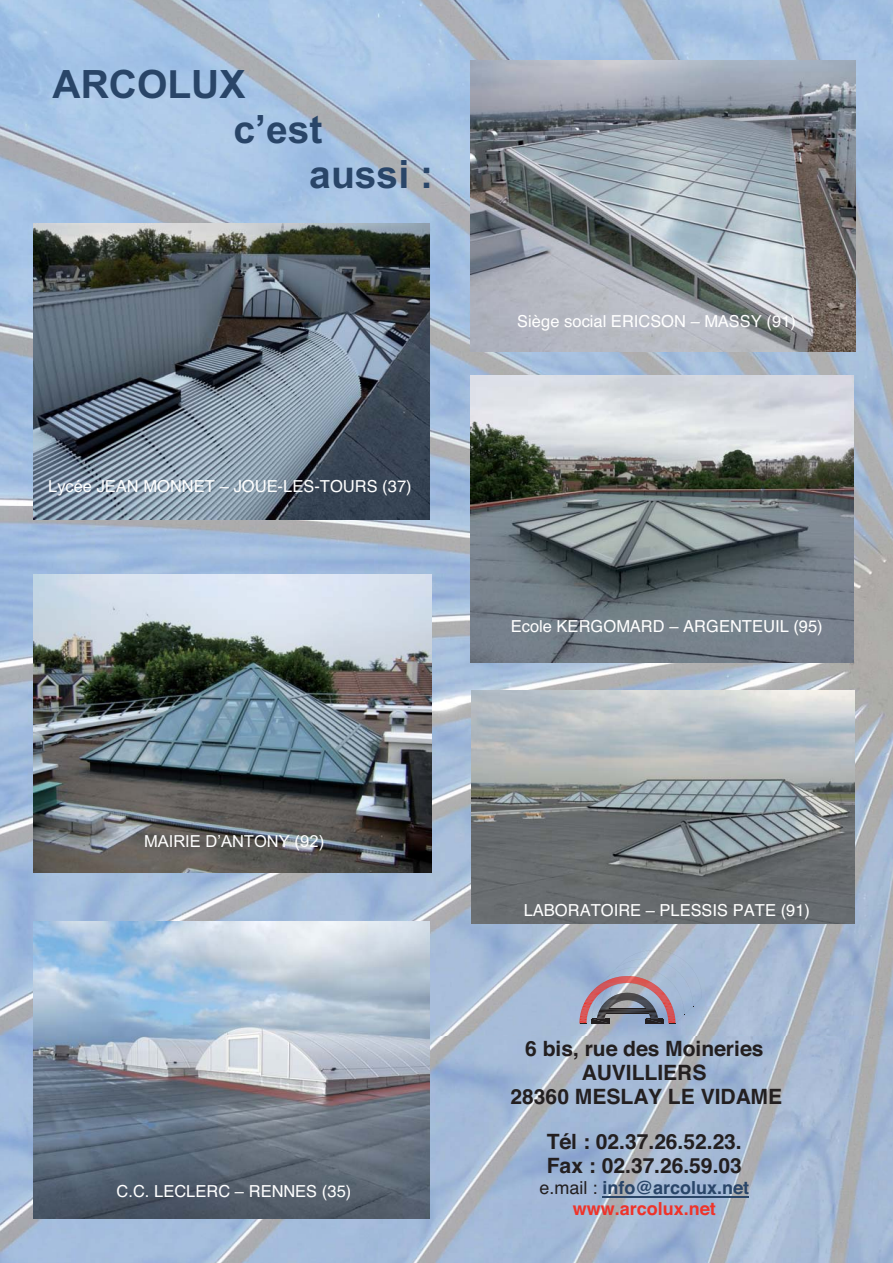
<style>
.page{position:relative;width:893px;height:1263px;background:#fff}
.page>*{position:absolute;margin:0;border:0;box-sizing:border-box;transform-origin:0 0}
.t1{font:700 39px "Arial";color:#294568}
.t2{font:700 21px/24.2px "Helvetica";color:#231f20;text-align:center}
.t3{font:700 18px/20.7px "Helvetica";color:#294568;text-align:center}
.t4{font:16.5px "Helvetica";color:#fff}
.t5{font:16.5px "Arial";color:#fff}
.s1{font-family:"Arial"}
.s2{font-weight:400;color:#231f20}
.s3{color:#ee332a}
</style>
<div class="page">
<img style="left:0;top:0;width:378px;height:1263px">
<img style="left:378px;top:0;width:515px;height:1263px">
<img style="left:470px;top:375px;width:383px;height:287px">
<img style="left:470px;top:60px;width:385px;height:291px">
<img style="left:34px;top:223px;width:395px;height:297px">
<img style="left:34px;top:575px;width:397px;height:298px">
<img style="left:34px;top:922px;width:395px;height:296px">
<svg style="left:579px;top:937px;width:123px;height:87px;background:#9fa2b7"></svg>
<hr style="left:603px;top:1196px;width:146px;height:2px;background:#294568">
<img style="left:472px;top:690px;width:382px;height:233px">
<h1 class="t1" style="left:52px;top:61px;width:195px">ARCOLUX</h1>
<h1 class="t1" style="left:233px;top:106px;width:91px">c’est</h1>
<h1 class="t1" style="left:309px;top:151px;width:125px">aussi :</h1>
<p class="t4" style="left:48px;top:480px;width:365px">Lycée JEAN MONNET <span class="s1">–</span> JOUE-LES-TOURS (37)</p>
<p class="t5" style="left:144px;top:835px;width:181px">MAIRIE D’ANTONY (92)</p>
<p class="t4" style="left:116px;top:1185px;width:236px">C.C. LECLERC <span class="s1">–</span> RENNES (35)</p>
<p class="t4" style="left:517px;top:315px;width:280px">Siège social ERICSON <span class="s1">–</span> MASSY (91)</p>
<p class="t4" style="left:511px;top:621px;width:313px">Ecole KERGOMARD <span class="s1">–</span> ARGENTEUIL (95)</p>
<p class="t4" style="left:524px;top:904px;width:288px">LABORATOIRE <span class="s1">–</span> PLESSIS PATE (91)</p>
<p class="t2" style="left:510px;top:1038px;width:273px">6 bis, rue des Moineries<br>AUVILLIERS<br>28360 MESLAY LE VIDAME</p>
<p class="t2" style="left:547px;top:1131px;width:197px;text-align:left">Tél : 02.37.26.52.23.<br>Fax : 02.37.26.59.03</p>
<p class="t3" style="left:539px;top:1179px;width:211px"><span class="s2">e.mail :</span> info@arcolux.net <span class="s3">www.arcolux.net</span></p>
</div>
